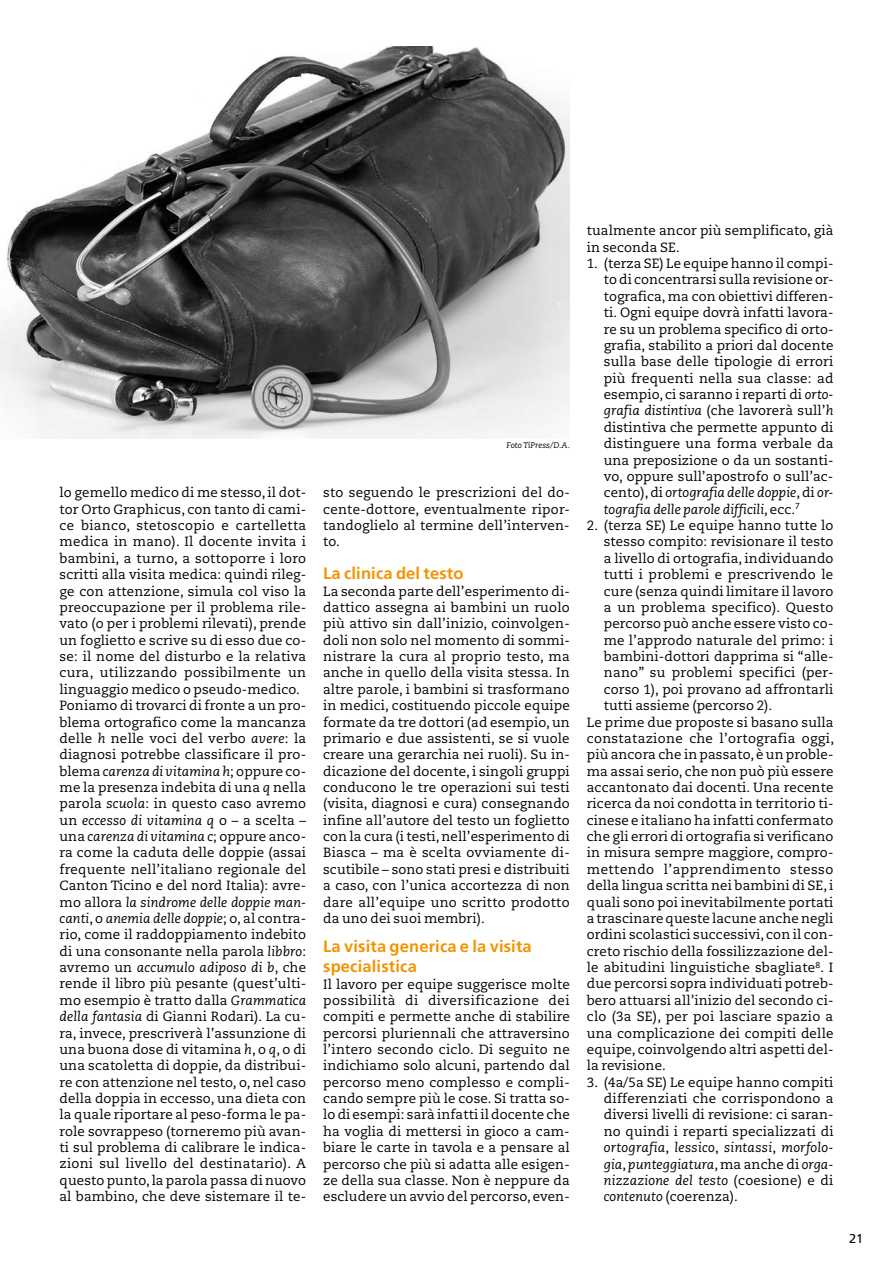
<style>
.page{position:relative;width:893px;height:1263px;background:#fff}
.page>*{position:absolute;margin:0;border:0;box-sizing:border-box;transform-origin:0 0}
.t1{font:700 16.5px/19.5px "Frutiger";letter-spacing:.01em;color:#f29400}
.t2{font:13.35px/16.4px "Caecilia";letter-spacing:.01em;color:#000;text-align:justify}
.t3{font:13.35px "Caecilia";letter-spacing:.04em;color:#000}
.t4{font:12.75px "Frutiger";color:#000}
.t5{font:italic 8.25px "Caecilia";letter-spacing:.01em;color:#000}
.s1{font-style:italic}
</style>
<div class="page">
<img style="left:0;top:47px;width:570px;height:392px">
<p class="t5" style="left:506px;top:441px;width:65px">Foto TiPress/D.A.</p>
<p class="t2" style="left:60px;top:485px;width:248px;text-align:left">lo gemello medico di me stesso, il dot&shy;tor Orto Graphicus, con tanto di cami&shy;ce bianco, stetoscopio e cartelletta medica in mano). Il docente invita i bambini, a turno, a sottoporre i loro scritti alla visita medica: quindi rileg&shy;ge con attenzione, simula col viso la preoccupazione per il problema rile&shy;vato (o per i problemi rilevati), prende un foglietto e scrive su di esso due co&shy;se: il nome del disturbo e la relativa cura, utilizzando possibilmente un linguaggio medico o pseudo-medico.<br>Poniamo di trovarci di fronte a un pro&shy;blema ortografico come la mancanza delle <span class="s1">h</span> nelle voci del verbo <span class="s1">avere</span>: la diagnosi potrebbe classificare il pro&shy;blema <span class="s1">carenza di vitamina h</span>; oppure co&shy;me la presenza indebita di una <span class="s1">q</span> nella parola <span class="s1">scuola</span>: in questo caso avremo un <span class="s1">eccesso di vitamina q</span> o – a scelta – una <span class="s1">carenza di vitamina c</span>; oppure anco&shy;ra come la caduta delle doppie (assai frequente nell’italiano regionale del Canton Ticino e del nord Italia): avre&shy;mo allora <span class="s1">la sindrome delle doppie man&shy;canti</span>, o <span class="s1">anemia delle doppie</span>; o, al contra&shy;rio, come il raddoppiamento indebito di una consonante nella parola <span class="s1">libbro</span>: avremo un <span class="s1">accumulo adiposo di b</span>, che rende il libro più pesante (quest’ulti&shy;mo esempio è tratto dalla <span class="s1">Grammatica della fantasia</span> di Gianni Rodari). La cu&shy;ra, invece, prescriverà l’assunzione di una buona dose di vitamina <span class="s1">h</span>, o <span class="s1">q</span>, o di una scatoletta di doppie, da distribui&shy;re con attenzione nel testo, o, nel caso della doppia in eccesso, una dieta con la quale riportare al peso-forma le pa&shy;role sovrappeso (torneremo più avan&shy;ti sul problema di calibrare le indica&shy;zioni sul livello del destinatario). A questo punto, la parola passa di nuovo al bambino, che deve sistemare il te-</p>
<p class="t2" style="left:323px;top:485px;width:248px">sto seguendo le prescrizioni del do&shy;cente-dottore, eventualmente ripor&shy;tandoglielo al termine dell’interven&shy;to.</p>
<p class="t1" style="left:323px;top:563px;width:142px">La clinica del testo</p>
<p class="t2" style="left:323px;top:583px;width:248px">La seconda parte dell’esperimento di&shy;dattico assegna ai bambini un ruolo più attivo sin dall’inizio, coinvolgen&shy;doli non solo nel momento di sommi&shy;nistrare la cura al proprio testo, ma anche in quello della visita stessa. In altre parole, i bambini si trasformano in medici, costituendo piccole equipe formate da tre dottori (ad esempio, un primario e due assistenti, se si vuole creare una gerarchia nei ruoli). Su in&shy;dicazione del docente, i singoli gruppi conducono le tre operazioni sui testi (visita, diagnosi e cura) consegnando infine all’autore del testo un foglietto con la cura (i testi, nell’esperimento di Biasca – ma è scelta ovviamente di&shy;scutibile – sono stati presi e distribuiti a caso, con l’unica accortezza di non dare all’equipe uno scritto prodotto da uno dei suoi membri).</p>
<p class="t1" style="left:323px;top:937px;width:210px">La visita generica e la visita specialistica</p>
<p class="t2" style="left:323px;top:976px;width:248px">Il lavoro per equipe suggerisce molte possibilità di diversificazione dei compiti e permette anche di stabilire percorsi pluriennali che attraversino l’intero secondo ciclo. Di seguito ne indichiamo solo alcuni, partendo dal percorso meno complesso e compli&shy;cando sempre più le cose. Si tratta so&shy;lo di esempi: sarà infatti il docente che ha voglia di mettersi in gioco a cam&shy;biare le carte in tavola e a pensare al percorso che più si adatta alle esigen&shy;ze della sua classe. Non è neppure da escludere un avvio del percorso, even-</p>
<p class="t2" style="left:587px;top:223px;width:248px">tualmente ancor più semplificato, già in seconda SE.</p>
<p class="t2" style="left:604px;top:255px;width:231px;text-indent:-17px">1. (terza SE) Le equipe hanno il compi&shy;to di concentrarsi sulla revisione or&shy;tografica, ma con obiettivi differen&shy;ti. Ogni equipe dovrà infatti lavora&shy;re su un problema specifico di orto&shy;grafia, stabilito a priori dal docente sulla base delle tipologie di errori più frequenti nella sua classe: ad esempio, ci saranno i reparti di <span class="s1">orto&shy;grafia distintiva</span> (che lavorerà sull’<span class="s1">h </span>distintiva che permette appunto di distinguere una forma verbale da una preposizione o da un sostanti&shy;vo, oppure sull’apostrofo o sull’ac&shy;cento), di <span class="s1">ortografia delle doppie</span>, di <span class="s1">or&shy;tografia delle parole difficili</span>, ecc.<sup>7</sup></p>
<p class="t2" style="left:587px;top:517px;width:248px">2. (terza SE) Le equipe hanno tutte lo</p>
<p class="t2" style="left:604px;top:534px;width:231px">stesso compito: revisionare il testo</p>
<p class="t2" style="left:604px;top:550px;width:231px">a livello di ortografia, individuando</p>
<p class="t2" style="left:604px;top:567px;width:231px">tutti i problemi e prescrivendo le</p>
<p class="t2" style="left:604px;top:583px;width:231px">cure (senza quindi limitare il lavoro</p>
<p class="t2" style="left:604px;top:599px;width:231px">a un problema specifico). Questo</p>
<p class="t2" style="left:604px;top:616px;width:231px">percorso può anche essere visto co-</p>
<p class="t2" style="left:604px;top:632px;width:231px">me l’approdo naturale del primo: i</p>
<p class="t2" style="left:604px;top:648px;width:231px">bambini-dottori dapprima si “alle-</p>
<p class="t2" style="left:604px;top:665px;width:231px">nano” su problemi specifici (per-</p>
<p class="t2" style="left:604px;top:681px;width:231px">corso 1), poi provano ad affrontarli</p>
<p class="t2" style="left:604px;top:697px;width:170px">tutti assieme (percorso 2).</p>
<p class="t2" style="left:587px;top:714px;width:248px">Le prime due proposte si basano sulla</p>
<p class="t2" style="left:587px;top:730px;width:249px">constatazione che l’ortografia oggi,</p>
<p class="t2" style="left:587px;top:747px;width:248px">più ancora che in passato, è un proble-</p>
<p class="t2" style="left:587px;top:763px;width:248px">ma assai serio, che non può più essere</p>
<p class="t2" style="left:587px;top:779px;width:248px">accantonato dai docenti. Una recente</p>
<p class="t2" style="left:587px;top:796px;width:248px">ricerca da noi condotta in territorio ti-</p>
<p class="t2" style="left:587px;top:812px;width:248px">cinese e italiano ha infatti confermato</p>
<p class="t2" style="left:587px;top:828px;width:248px">che gli errori di ortografia si verificano</p>
<p class="t2" style="left:587px;top:845px;width:248px">in misura sempre maggiore, compro-</p>
<p class="t3" style="left:587px;top:861px;width:248px">mettendo l’apprendimento stesso</p>
<p class="t2" style="left:587px;top:878px;width:248px">della lingua scritta nei bambini di SE, i</p>
<p class="t2" style="left:587px;top:894px;width:248px">quali sono poi inevitabilmente portati</p>
<p class="t2" style="left:587px;top:910px;width:248px">a trascinare queste lacune anche negli</p>
<p class="t2" style="left:587px;top:927px;width:248px">ordini scolastici successivi, con il con-</p>
<p class="t2" style="left:587px;top:943px;width:248px">creto rischio della fossilizzazione del-</p>
<p class="t2" style="left:587px;top:959px;width:248px">le abitudini linguistiche sbagliate<sup>8</sup>. I</p>
<p class="t2" style="left:587px;top:976px;width:248px">due percorsi sopra individuati potreb-</p>
<p class="t2" style="left:587px;top:992px;width:248px">bero attuarsi all’inizio del secondo ci-</p>
<p class="t2" style="left:587px;top:1009px;width:248px">clo (3a SE), per poi lasciare spazio a</p>
<p class="t2" style="left:587px;top:1025px;width:248px">una complicazione dei compiti delle</p>
<p class="t2" style="left:587px;top:1041px;width:248px">equipe, coinvolgendo altri aspetti del-</p>
<p class="t2" style="left:587px;top:1058px;width:80px">la revisione.</p>
<p class="t2" style="left:604px;top:1074px;width:231px;text-indent:-17px">3. (4a/5a SE) Le equipe hanno compiti differenziati che corrispondono a diversi livelli di revisione: ci saran&shy;no quindi i reparti specializzati di <span class="s1">ortografia</span>, <span class="s1">lessico</span>, <span class="s1">sintassi</span>, <span class="s1">morfolo&shy;gia</span>, <span class="s1">punteggiatura</span>, ma anche di <span class="s1">orga&shy;nizzazione del testo</span> (coesione) e di <span class="s1">contenuto</span> (coerenza).</p>
<p class="t4" style="left:849px;top:1231px;width:16px">21</p>
</div>
